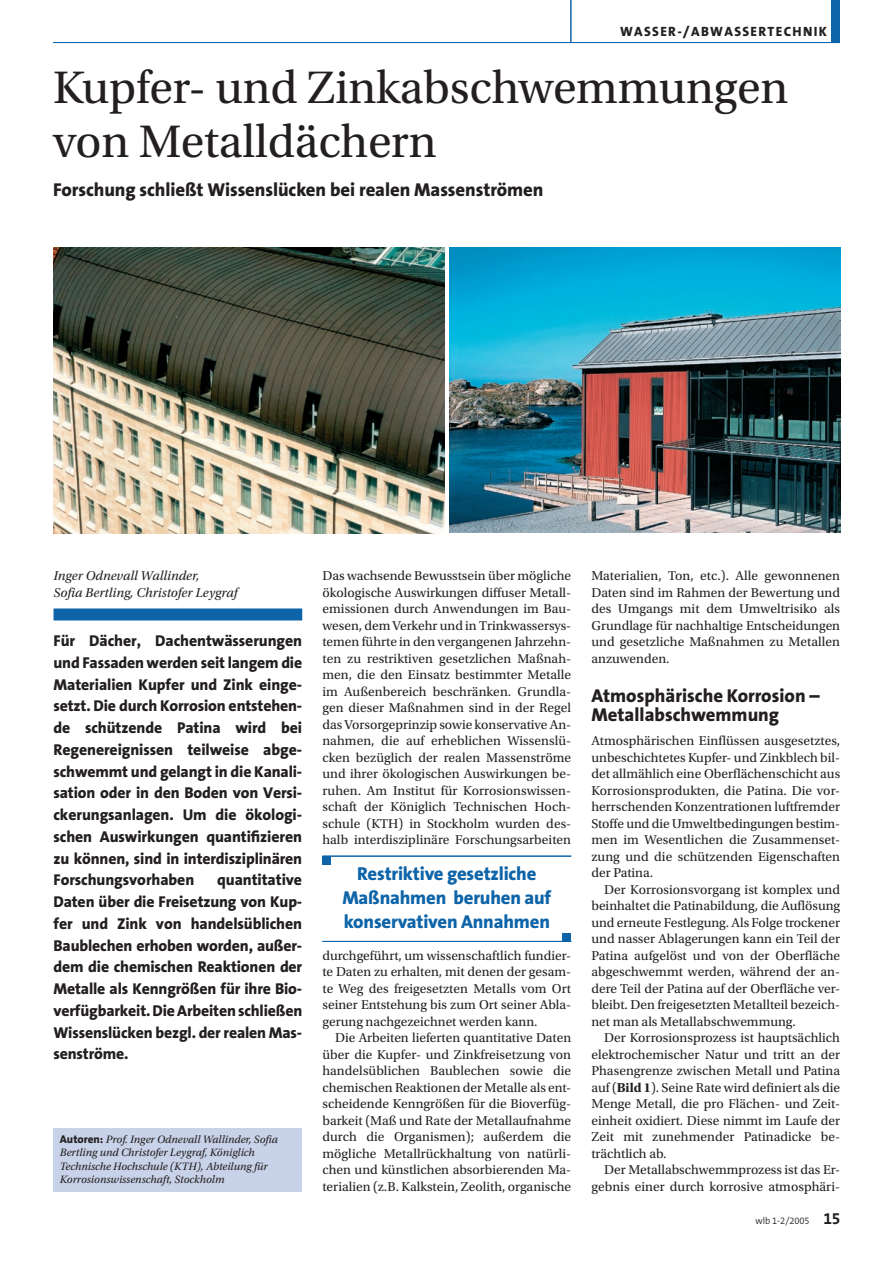
<style>
.page{position:relative;width:893px;height:1263px;background:#fff}
.page>*{position:absolute;margin:0;border:0;box-sizing:border-box;transform-origin:0 0}
.Headline_mehrzlg{font:48px/54px "Utopia Std";letter-spacing:-.005em;color:#231f20}
.Zitat{font:800 18.75px/24px "The Sans B8";letter-spacing:-.01em;color:#0e64a8;text-align:center}
.Subhead{font:800 18.75px "The Sans B8";letter-spacing:-.005em;color:#231f20}
.Zwischentitel_2-zeilig{font:800 18.75px/19.5px "The Sans B8";color:#231f20}
.Vorspann_mit_Balken{font:800 15.75px/21.8px "The Sans B8";letter-spacing:-.01em;color:#231f20;text-align:justify}
.Grundschrift_9_pt_Einzug{font:13.5px/16.5px "Utopia Std";color:#231f20;text-align:justify}
.Grundschrift_9_pt{font:13.5px/16.5px "Utopia Std";letter-spacing:.005em;color:#231f20;text-align:justify}
.Autor{font:italic 13.5px/16.5px "Utopia Std";color:#231f20}
.Rubrizierung_links{font:800 13.5px "The Sans B8";letter-spacing:.1em;color:#231f20}
.Autor_Tätigkeit{font:italic 11.25px/13.5px "Utopia Std";color:#231f20}
.t1{font:300 9.75px "The Sans B4";color:#231f20;scale:.95 1}
.s1{font-family:"The Sans B8";font-weight:800;font-style:normal}
.s2{font-weight:700}
.s3{font-family:"The Sans B7";font-weight:700;font-size:16.5px}
</style>
<div class="page">
<hr style="left:53px;top:42px;width:787px;height:1px;background:#0e64a8">
<div style="left:831px;top:0;width:9px;height:43px;background:#0e64a8"></div>
<hr style="left:570px;top:0;width:2px;height:43px;background:#0e64a8">
<div style="left:54px;top:608px;width:248px;height:12px;background:#0e64a8"></div>
<div style="left:54px;top:1128px;width:248px;height:64px;background:#c8d2e8"></div>
<hr style="left:322px;top:856px;width:249px;height:1px;background:#0e64a8">
<div style="left:322px;top:856px;width:9px;height:9px;background:#0e64a8"></div>
<hr style="left:322px;top:941px;width:249px;height:1px;background:#0e64a8">
<div style="left:563px;top:933px;width:8px;height:8px;background:#0e64a8"></div>
<img style="left:449px;top:248px;width:391px;height:285px">
<img style="left:54px;top:248px;width:391px;height:285px">
<p class="Rubrizierung_links" style="left:620px;top:24px;width:209px">WASSER-/ABWASSERTECHNIK</p>
<p class="Headline_mehrzlg" style="left:53px;top:61px;width:737px">Kupfer- und Zinkabschwemmungen von Metalldächern</p>
<p class="Subhead" style="left:53px;top:180px;width:492px">Forschung schließt Wissenslücken bei realen Massenströmen</p>
<p class="Autor" style="left:54px;top:568px;width:185px">Inger Odnevall Wallinder,<br>Sofia Bertling, Christofer Leygraf</p>
<p class="Vorspann_mit_Balken" style="left:54px;top:630px;width:250px">Für Dächer, Dachentwässerungen und Fassaden werden seit langem die Materialien Kupfer und Zink einge&shy;setzt. Die durch Korrosion entstehen&shy;de schützende Patina wird bei Regenereignissen teilweise abge&shy;schwemmt und gelangt in die Kanali&shy;sation oder in den Boden von Versi&shy;ckerungsanlagen. Um die ökologi&shy;schen Auswirkungen quantifizieren zu können, sind in interdisziplinären Forschungsvorhaben</p>
<p class="Vorspann_mit_Balken" style="left:54px;top:869px;width:250px;text-indent:164px">quantitative Daten über die Freisetzung von Kup&shy;fer und Zink von handelsüblichen Baublechen erhoben worden, außer&shy;dem die chemischen Reaktionen der Metalle als Kenngrößen für ihre Bio&shy;verfügbarkeit. Die Arbeiten schließen Wissenslücken bezgl. der realen Mas&shy;senströme.</p>
<p class="Autor_Tätigkeit" style="left:60px;top:1132px;width:220px"><span class="s1">Autoren:</span> Prof. Inger Odnevall Wallinder, Sofia Bertling und Christofer Leygraf, Königlich Technische Hochschule (KTH), Abteilung für Korrosionswissenschaft, Stockholm</p>
<p class="Grundschrift_9_pt" style="left:322px;top:568px;width:250px">Das wachsende Bewusstsein über mögliche ökologische Auswirkungen diffuser Metall&shy;emissionen durch Anwendungen im Bau&shy;wesen, dem Verkehr und in Trinkwassersys&shy;temen führte in den vergangenen Jahrzehn&shy;ten zu restriktiven gesetzlichen Maßnah&shy;men, die den Einsatz bestimmter Metalle im Außenbereich beschränken. Grundla&shy;gen dieser Maßnahmen sind in der Regel das Vorsorgeprinzip sowie konservative An&shy;nahmen, die auf erheblichen Wissenslü&shy;cken bezüglich der realen Massenströme und ihrer ökologischen Auswirkungen be&shy;ruhen. Am Institut für Korrosionswissen&shy;schaft der Königlich Technischen Hoch&shy;schule (KTH) in Stockholm wurden des&shy;halb interdisziplinäre Forschungsarbeiten</p>
<p class="Zitat" style="left:342px;top:862px;width:210px">Restriktive gesetzliche<br>Maßnahmen beruhen auf konservativen Annahmen</p>
<p class="Grundschrift_9_pt" style="left:322px;top:947px;width:250px">durchgeführt, um wissenschaftlich fundier&shy;te Daten zu erhalten, mit denen der gesam&shy;te Weg des freigesetzten Metalls vom Ort seiner Entstehung bis zum Ort seiner Abla&shy;gerung nachgezeichnet werden kann.</p>
<p class="Grundschrift_9_pt_Einzug" style="left:322px;top:1030px;width:250px;text-indent:13px">Die Arbeiten lieferten quantitative Daten über die Kupfer- und Zinkfreisetzung von handelsüblichen Baublechen sowie die chemischen Reaktionen der Metalle als ent&shy;scheidende Kenngrößen für die Bioverfüg&shy;barkeit (Maß und Rate der Metallaufnahme durch die Organismen); außerdem die mögliche Metallrückhaltung von natürli&shy;chen und künstlichen absorbierenden Ma&shy;terialien (z.B. Kalkstein, Zeolith, organische</p>
<p class="Grundschrift_9_pt_Einzug" style="left:591px;top:568px;width:250px">Materialien, Ton, etc.). Alle gewonnenen Daten sind im Rahmen der Bewertung und des Umgangs mit dem Umweltrisiko als Grundlage für nachhaltige Entscheidungen und gesetzliche Maßnahmen zu Metallen anzuwenden.</p>
<p class="Zwischentitel_2-zeilig" style="left:591px;top:686px;width:230px">Atmosphärische Korrosion –<br>Metallabschwemmung</p>
<p class="Grundschrift_9_pt" style="left:591px;top:733px;width:250px">Atmosphärischen Einflüssen ausgesetztes, unbeschichtetes Kupfer- und Zinkblech bil&shy;det allmählich eine Oberflächenschicht aus Korrosionsprodukten, die Patina. Die vor&shy;herrschenden Konzentrationen luftfremder Stoffe und die Umweltbedingungen bestim&shy;men im Wesentlichen die Zusammenset&shy;zung und die schützenden Eigenschaften der Patina.</p>
<p class="Grundschrift_9_pt_Einzug" style="left:591px;top:881px;width:250px;text-indent:13px">Der Korrosionsvorgang ist komplex und beinhaltet die Patinabildung, die Auflösung und erneute Festlegung. Als Folge trockener und nasser Ablagerungen kann ein Teil der Patina aufgelöst und von der Oberfläche abgeschwemmt werden, während der an&shy;dere Teil der Patina auf der Oberfläche ver&shy;bleibt. Den freigesetzten Metallteil bezeich&shy;net man als Metallabschwemmung.</p>
<p class="Grundschrift_9_pt_Einzug" style="left:591px;top:1030px;width:250px;text-indent:13px">Der Korrosionsprozess ist hauptsächlich elektrochemischer Natur und tritt an der Phasengrenze zwischen Metall und Patina auf (<span class="s2">Bild 1</span>). Seine Rate wird definiert als die Menge Metall, die pro Flächen- und Zeit&shy;einheit oxidiert. Diese nimmt im Laufe der Zeit mit zunehmender Patinadicke be&shy;trächtlich ab.</p>
<p class="Grundschrift_9_pt_Einzug" style="left:591px;top:1162px;width:250px;text-align:right">Der Metallabschwemmprozess ist das Er&shy;gebnis einer durch korrosive atmosphäri-</p>
<p class="t1" style="left:755px;top:1215px;width:91px">wlb 1-2/2005 <span class="s3">15</span></p>
</div>
